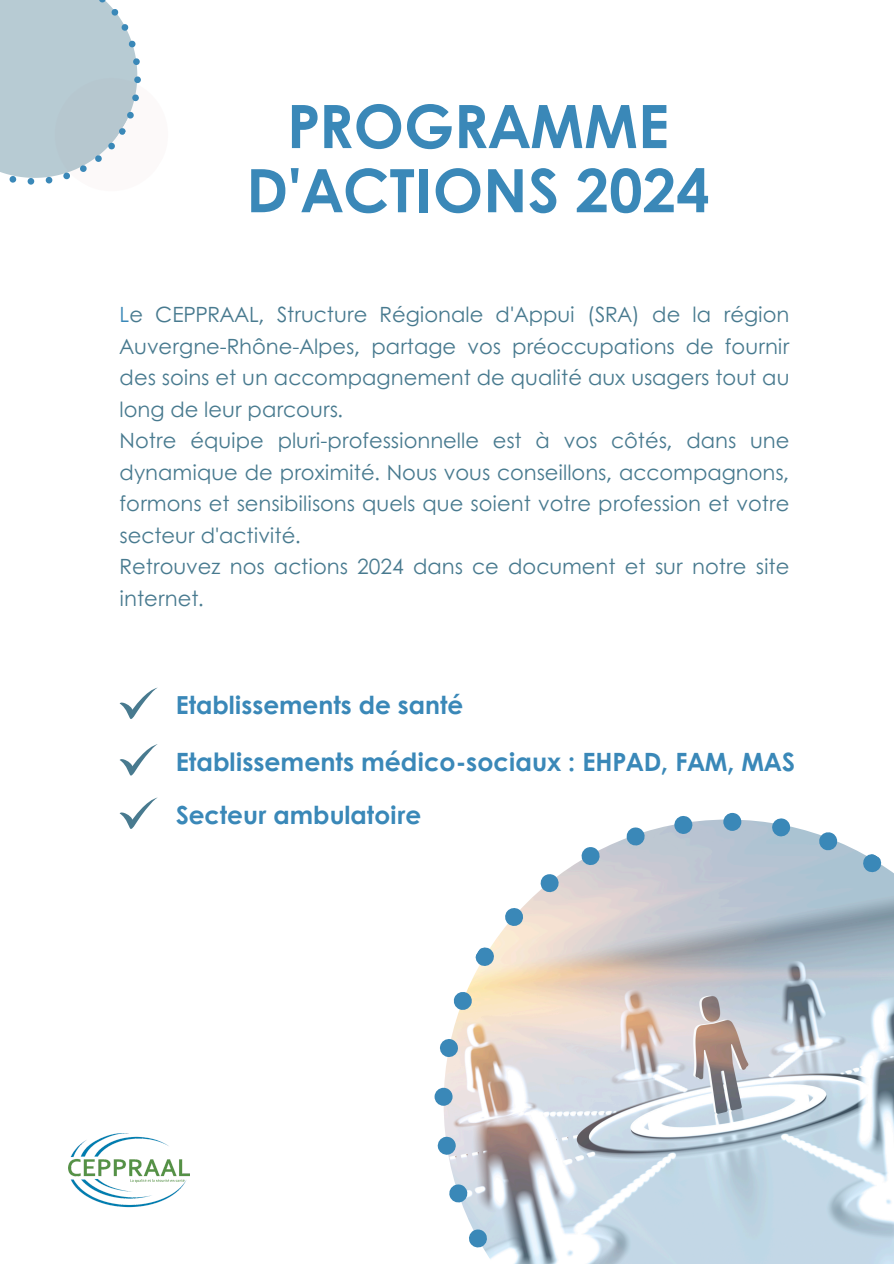
<style>
.page{position:relative;width:894px;height:1264px;background:#fff}
.page>*{position:absolute;margin:0;border:0;box-sizing:border-box;transform-origin:0 0}
.t1{font:700 59.85px/64.2px "Century Gothic";color:#3a88b8;text-align:center}
.t2{font:700 25.2px "Century Gothic";color:#3a88b8}
.t3{font:700 24.9px "Century Gothic";color:#3a88b8}
.t4{font:21px/31.5px "Century Gothic";color:#487a8f;text-align:justify}
.s1{color:#3a88b8}
</style>
<div class="page">
<svg style="left:0;top:0;width:141px;height:185px"></svg>
<img style="left:444px;top:819px;width:449px;height:444px">
<svg style="left:859px;top:850px;width:25px;height:25px"></svg>
<svg style="left:814px;top:828px;width:26px;height:26px"></svg>
<svg style="left:767px;top:818px;width:27px;height:23px"></svg>
<svg style="left:718px;top:812px;width:27px;height:24px"></svg>
<svg style="left:669px;top:816px;width:27px;height:22px"></svg>
<svg style="left:621px;top:823px;width:27px;height:27px"></svg>
<svg style="left:576px;top:843px;width:28px;height:27px"></svg>
<svg style="left:535px;top:870px;width:27px;height:27px"></svg>
<svg style="left:500px;top:904px;width:27px;height:26px"></svg>
<svg style="left:472px;top:944px;width:25px;height:25px"></svg>
<svg style="left:449px;top:988px;width:26px;height:26px"></svg>
<svg style="left:440px;top:1035px;width:22px;height:26px"></svg>
<svg style="left:434px;top:1083px;width:23px;height:27px"></svg>
<svg style="left:437px;top:1132px;width:23px;height:27px"></svg>
<svg style="left:444px;top:1180px;width:27px;height:27px"></svg>
<svg style="left:463px;top:1225px;width:28px;height:27px"></svg>
<svg style="left:120px;top:687px;width:38px;height:32px"></svg>
<svg style="left:120px;top:744px;width:38px;height:31px"></svg>
<svg style="left:120px;top:797px;width:38px;height:32px"></svg>
<img style="left:68px;top:1133px;width:122px;height:75px">
<p class="t1" style="left:246px;top:92px;width:465px">PROGRAMME<br>D'ACTIONS 2024</p>
<p class="t4" style="left:120px;top:298px;width:671px"><span class="s1">L</span>e CEPPRAAL, Structure Régionale d'Appui (SRA) de la région Auvergne-Rhône-Alpes, partage vos préoccupations de fournir des soins et un accompagnement de qualité aux usagers tout au long de leur parcours.</p>
<p class="t4" style="left:120px;top:424px;width:671px">Notre équipe pluri-professionnelle est à vos côtés, dans une dynamique de proximité. Nous vous conseillons, accompagnons, formons et sensibilisons quels que soient votre profession et votre secteur d'activité.</p>
<p class="t4" style="left:120px;top:550px;width:671px">Retrouvez nos actions 2024 dans ce document et sur notre site internet.</p>
<h1 class="t3" style="left:176px;top:685px;width:289px">Etablissements de santé</h1>
<p class="t2" style="left:176px;top:742px;width:620px">Etablissements médico-sociaux : EHPAD, FAM, MAS</p>
<h2 class="t3" style="left:176px;top:795px;width:247px">Secteur ambulatoire</h2>
</div>
